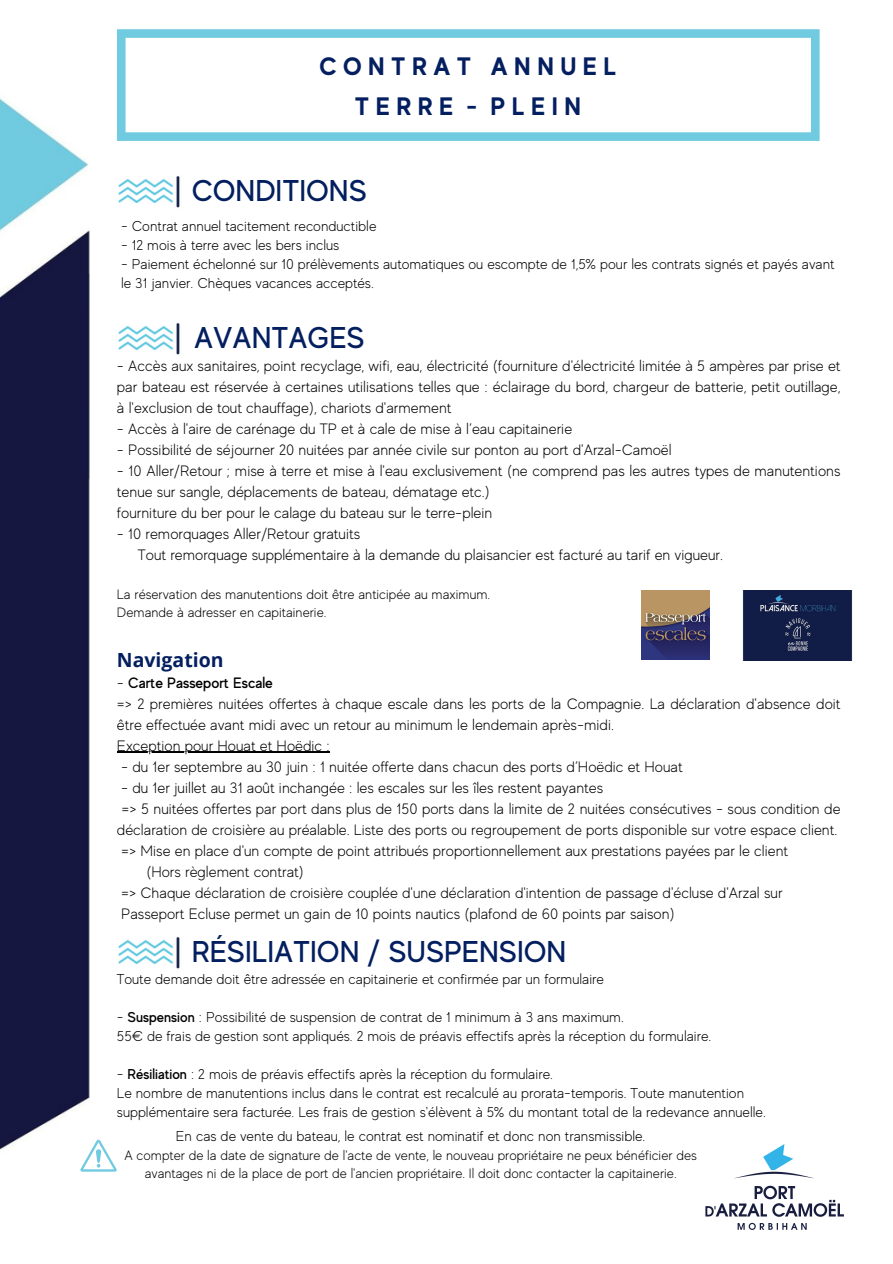
<style>
.page{position:relative;width:893px;height:1264px;background:#fff}
.page>*{position:absolute;margin:0;border:0;box-sizing:border-box;transform-origin:0 0}
.t1{font:500 30px "MADE Evolve Sans";color:#041f60}
.t2{font:700 25.2px "MADE Evolve Sans";letter-spacing:.26em;color:#041f60}
.t3{font:700 19.5px "Open Sans";color:#041f60}
.t4{font:300 15px/21px "MADE Evolve Sans";color:#000}
.t5{font:500 15px "MADE Evolve Sans";color:#000}
.t6{font:300 14.25px/19.2px "MADE Evolve Sans";color:#000}
.t7{font:300 13.5px/18px "MADE Evolve Sans";color:#000;text-align:center}
.s1{font-weight:300}
.s2{font-weight:500}
</style>
<div class="page">
<img style="left:705px;top:1144px;width:139px;height:86px">
<img style="left:0;top:98px;width:90px;height:1074px">
<img style="left:118px;top:176px;width:62px;height:32px">
<img style="left:118px;top:323px;width:62px;height:32px">
<img style="left:118px;top:937px;width:62px;height:32px">
<svg style="left:117px;top:29px;width:702px;height:112px"></svg>
<img style="left:641px;top:590px;width:68px;height:69px">
<img style="left:742px;top:590px;width:111px;height:70px">
<svg style="left:80px;top:1139px;width:37px;height:32px"></svg>
<hr style="left:117px;top:752px;width:213px;height:1px;background:#000">
<p class="t2" style="left:319px;top:52px;width:298px">CONTRAT ANNUEL</p>
<p class="t2" style="left:355px;top:91px;width:227px">TERRE - PLEIN</p>
<p class="t1" style="left:192px;top:173px;width:177px">CONDITIONS</p>
<p class="t6" style="left:121px;top:216px;width:257px">- Contrat annuel tacitement reconductible</p>
<p class="t6" style="left:121px;top:235px;width:220px">- 12 mois à terre avec les bers inclus</p>
<p class="t6" style="left:121px;top:254px;width:715px">- Paiement échelonné sur 10 prélèvements automatiques ou escompte de 1,5% pour les contrats signés et payés avant le 31 janvier. Chèques vacances acceptés.</p>
<p class="t1" style="left:194px;top:320px;width:172px">AVANTAGES</p>
<p class="t4" style="left:117px;top:355px;width:725px;text-align:justify">- Accès aux sanitaires, point recyclage, wifi, eau, électricité (fourniture d'électricité limitée à 5 ampères par prise et par bateau est réservée à certaines utilisations telles que : éclairage du bord, chargeur de batterie, petit outillage, à l'exclusion de tout chauffage), chariots d'armement</p>
<p class="t4" style="left:117px;top:418px;width:457px">- Accès à l'aire de carénage du TP et à cale de mise à l’eau capitainerie</p>
<p class="t4" style="left:117px;top:439px;width:556px">- Possibilité de séjourner 20 nuitées par année civile sur ponton au port d'Arzal-Camoël</p>
<p class="t4" style="left:117px;top:460px;width:725px">- 10 Aller/Retour ; mise à terre et mise à l'eau exclusivement (ne comprend pas les autres types de manutentions tenue sur sangle, déplacements de bateau, dématage etc.)</p>
<p class="t4" style="left:117px;top:502px;width:377px">fourniture du ber pour le calage du bateau sur le terre-plein</p>
<p class="t4" style="left:117px;top:523px;width:245px">- 10 remorquages Aller/Retour gratuits</p>
<p class="t4" style="left:138px;top:544px;width:586px">Tout remorquage supplémentaire à la demande du plaisancier est facturé au tarif en vigueur.</p>
<p class="t7" style="left:117px;top:585px;width:375px">La réservation des manutentions doit être anticipée au maximum.</p>
<p class="t7" style="left:117px;top:603px;width:211px">Demande à adresser en capitainerie.</p>
<p class="t3" style="left:117px;top:646px;width:108px">Navigation</p>
<p class="t5" style="left:117px;top:674px;width:157px"><span class="s1">-</span> Carte Passeport Escale</p>
<p class="t4" style="left:117px;top:693px;width:725px">=&gt; 2 premières nuitées offertes à chaque escale dans les ports de la Compagnie. La déclaration d'absence doit être effectuée avant midi avec un retour au minimum le lendemain après-midi.</p>
<p class="t4" style="left:117px;top:735px;width:214px">Exception pour Houat et Hoëdic :</p>
<p class="t4" style="left:121px;top:756px;width:563px">- du 1er septembre au 30 juin : 1 nuitée offerte dans chacun des ports d’Hoëdic et Houat</p>
<p class="t4" style="left:121px;top:777px;width:483px">- du 1er juillet au 31 août inchangée : les escales sur les îles restent payantes</p>
<p class="t4" style="left:117px;top:798px;width:725px;text-align:center">=&gt; 5 nuitées offertes par port dans plus de 150 ports dans la limite de 2 nuitées consécutives - sous condition de déclaration de croisière au préalable. Liste des ports ou regroupement de ports disponible sur votre espace client.</p>
<p class="t4" style="left:121px;top:840px;width:668px">=&gt; Mise en place d'un compte de point attribués proportionnellement aux prestations payées par le client</p>
<p class="t4" style="left:146px;top:861px;width:159px">(Hors règlement contrat)</p>
<p class="t4" style="left:121px;top:882px;width:663px">=&gt; Chaque déclaration de croisière couplée d'une déclaration d'intention de passage d'écluse d'Arzal sur</p>
<p class="t4" style="left:121px;top:903px;width:555px">Passeport Ecluse permet un gain de 10 points nautics (plafond de 60 points par saison)</p>
<p class="t1" style="left:192px;top:934px;width:376px">RÉSILIATION / SUSPENSION</p>
<p class="t6" style="left:117px;top:969px;width:488px">Toute demande doit être adressée en capitainerie et confirmée par un formulaire</p>
<p class="t6" style="left:117px;top:1007px;width:508px">- <span class="s2">Suspension</span> : Possibilité de suspension de contrat de 1 minimum à 3 ans maximum.</p>
<p class="t6" style="left:117px;top:1026px;width:596px">55€ de frais de gestion sont appliqués. 2 mois de préavis effectifs après la réception du formulaire.</p>
<p class="t6" style="left:117px;top:1064px;width:437px">- <span class="s2">Résiliation</span> : 2 mois de préavis effectifs après la réception du formulaire.</p>
<p class="t6" style="left:117px;top:1083px;width:650px">Le nombre de manutentions inclus dans le contrat est recalculé au prorata-temporis. Toute manutention supplémentaire sera facturée. Les frais de gestion s'élèvent à 5% du montant total de la redevance annuelle.</p>
<p class="t6" style="left:176px;top:1126px;width:471px">En cas de vente du bateau, le contrat est nominatif et donc non transmissible.</p>
<p class="t7" style="left:124px;top:1146px;width:574px">A compter de la date de signature de l'acte de vente, le nouveau propriétaire ne peux bénéficier des avantages ni de la place de port de l'ancien propriétaire. Il doit donc contacter la capitainerie.</p>
</div>
